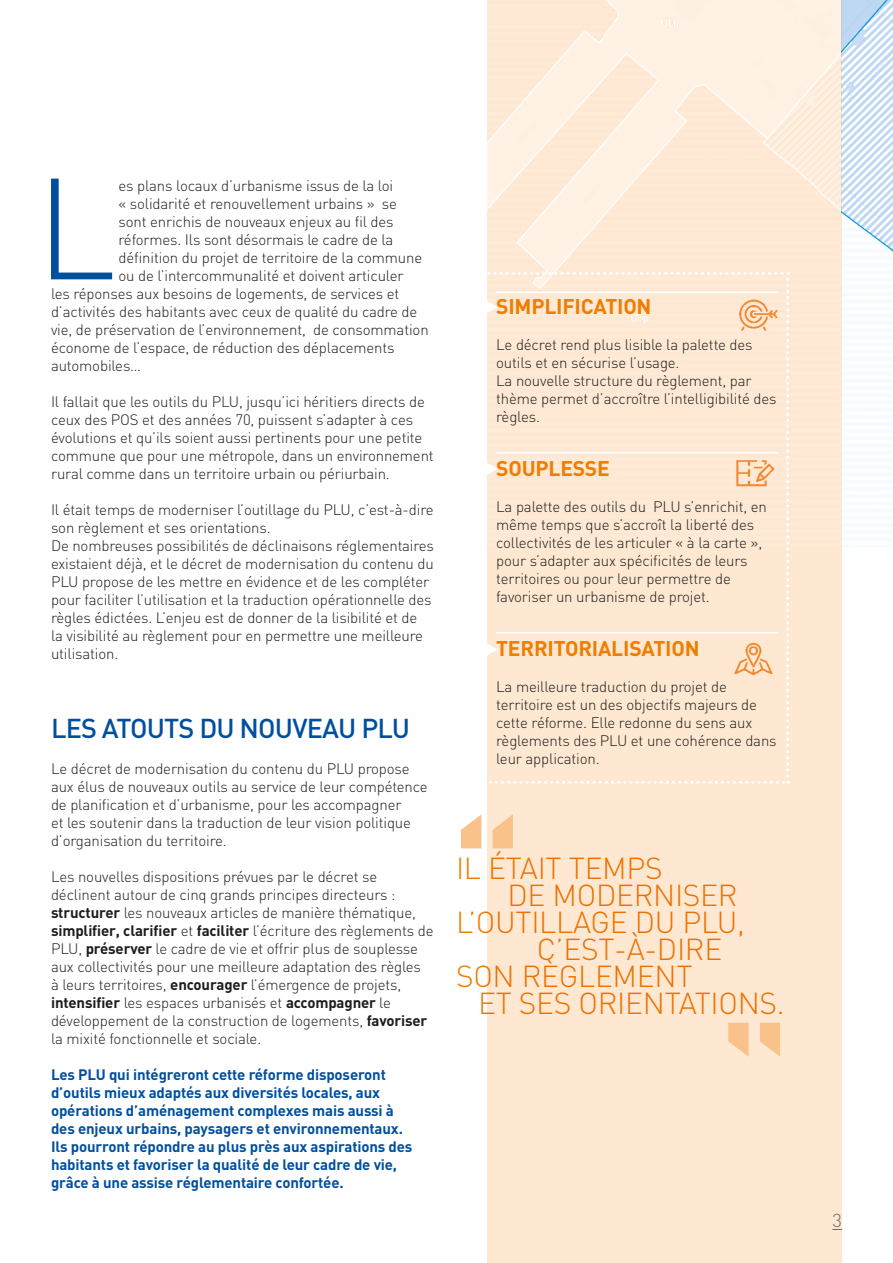
<style>
.page{position:relative;width:893px;height:1263px;background:#fff}
.page>*{position:absolute;margin:0;border:0;box-sizing:border-box;transform-origin:0 0}
.t1{font:300 30px "DIN";letter-spacing:-.01em;color:#ef7d00}
.t2{font:500 27px "DIN";letter-spacing:-.03em;color:#004f9f}
.t3{font:700 21px "DIN";letter-spacing:-.01em;color:#ef7d00}
.t4{font:300 18.45px "DIN";color:#70706f}
.t5{font:300 15px/18px "DIN";letter-spacing:-.01em;color:#1d1d1b}
.t6{font:700 15px/18px "DIN";letter-spacing:-.01em;color:#004f9f}
.s1{font-weight:700}
</style>
<div class="page">
<div style="left:487px;top:0;width:355px;height:1263px;background:#fee8d2"></div>
<img style="left:487px;top:0;width:406px;height:275px">
<svg style="left:487px;top:272px;width:302px;height:512px"></svg>
<hr style="left:496px;top:292px;width:282px;height:1px;background:#fff">
<hr style="left:496px;top:452px;width:282px;height:2px;background:#fff">
<hr style="left:496px;top:632px;width:282px;height:2px;background:#fff">
<svg style="left:51px;top:179px;width:61px;height:100px"></svg>
<svg style="left:461px;top:814px;width:52px;height:34px"></svg>
<svg style="left:728px;top:1023px;width:52px;height:34px"></svg>
<img style="left:734px;top:295px;width:46px;height:42px">
<img style="left:734px;top:454px;width:46px;height:43px">
<img style="left:731px;top:638px;width:46px;height:45px">
<p class="t5" style="left:119px;top:176px;width:276px">es plans locaux d’urbanisme issus de la loi</p>
<p class="t5" style="left:119px;top:194px;width:280px">« solidarité et renouvellement urbains » se</p>
<p class="t5" style="left:119px;top:212px;width:277px">sont enrichis de nouveaux enjeux au fil des</p>
<p class="t5" style="left:119px;top:230px;width:276px">réformes. Ils sont désormais le cadre de la</p>
<p class="t5" style="left:119px;top:248px;width:305px">définition du projet de territoire de la commune</p>
<p class="t5" style="left:119px;top:266px;width:287px">ou de l’intercommunalité et doivent articuler</p>
<p class="t5" style="left:51px;top:284px;width:350px">les réponses aux besoins de logements, de services et</p>
<p class="t5" style="left:51px;top:302px;width:368px">d’activités des habitants avec ceux de qualité du cadre de</p>
<p class="t5" style="left:51px;top:320px;width:379px">vie, de préservation de l’environnement, de consommation</p>
<p class="t5" style="left:51px;top:338px;width:345px">économe de l’espace, de réduction des déplacements</p>
<p class="t5" style="left:51px;top:356px;width:92px">automobiles…</p>
<p class="t5" style="left:51px;top:392px;width:384px">Il fallait que les outils du PLU, jusqu’ici héritiers directs de ceux des POS et des années 70, puissent s’adapter à ces évolutions et qu’ils soient aussi pertinents pour une petite commune que pour une métropole, dans un environnement rural comme dans un territoire urbain ou périurbain.</p>
<p class="t5" style="left:51px;top:500px;width:384px">Il était temps de moderniser l’outillage du PLU, c’est-à-dire son règlement et ses orientations.<br>De nombreuses possibilités de déclinaisons réglementaires existaient déjà, et le décret de modernisation du contenu du PLU propose de les mettre en évidence et de les compléter pour faciliter l’utilisation et la traduction opérationnelle des règles édictées. L’enjeu est de donner de la lisibilité et de<br>la visibilité au règlement pour en permettre une meilleure utilisation.</p>
<h2 class="t2" style="left:51px;top:711px;width:356px">LES ATOUTS DU NOUVEAU PLU</h2>
<p class="t5" style="left:51px;top:759px;width:378px">Le décret de modernisation du contenu du PLU propose aux élus de nouveaux outils au service de leur compétence de planification et d’urbanisme, pour les accompagner<br>et les soutenir dans la traduction de leur vision politique d’organisation du territoire.</p>
<p class="t5" style="left:51px;top:867px;width:384px">Les nouvelles dispositions prévues par le décret se déclinent autour de cinq grands principes directeurs : <span class="s1">structurer</span> les nouveaux articles de manière thématique, <span class="s1">simplifier, clarifier</span> et <span class="s1">faciliter</span> l’écriture des règlements de PLU, <span class="s1">préserver</span> le cadre de vie et offrir plus de souplesse aux collectivités pour une meilleure adaptation des règles<br>à leurs territoires, <span class="s1">encourager</span> l’émergence de projets, <span class="s1">intensifier</span> les espaces urbanisés et <span class="s1">accompagner</span> le développement de la construction de logements, <span class="s1">favoriser </span>la mixité fonctionnelle et sociale.</p>
<p class="t6" style="left:51px;top:1065px;width:363px">Les PLU qui intégreront cette réforme disposeront d’outils mieux adaptés aux diversités locales, aux opérations d’aménagement complexes mais aussi à des enjeux urbains, paysagers et environnementaux.<br>I ls pourront répondre au plus près aux aspirations des habitants et favoriser la qualité de leur cadre de vie, grâce à une assise réglementaire confortée.</p>
<h3 class="t3" style="left:496px;top:293px;width:157px">Simplification</h3>
<p class="t5" style="left:496px;top:335px;width:282px">Le décret rend plus lisible la palette des outils et en sécurise l’usage.<br>La nouvelle structure du règlement, par thème permet d’accroître l’intelligibilité des règles.</p>
<h3 class="t3" style="left:496px;top:455px;width:115px">Souplesse</h3>
<p class="t5" style="left:496px;top:497px;width:272px">La palette des outils du PLU s’enrichit, en même temps que s’accroît la liberté des collectivités de les articuler « à la carte », pour s’adapter aux spécificités de leurs territoires ou pour leur permettre de favoriser un urbanisme de projet.</p>
<h3 class="t3" style="left:496px;top:635px;width:205px">Territorialisation</h3>
<p class="t5" style="left:496px;top:677px;width:282px">La meilleure traduction du projet de territoire est un des objectifs majeurs de cette réforme. Elle redonne du sens aux règlements des PLU et une cohérence dans leur application.</p>
<h1 class="t1" style="left:456px;top:850px;width:208px">Il était temps</h1>
<h1 class="t1" style="left:507px;top:877px;width:232px">de moderniser</h1>
<h1 class="t1" style="left:456px;top:904px;width:244px">l’outi llage du PLU</h1>
<h1 class="t1" style="left:737px;top:904px;width:9px">,</h1>
<h1 class="t1" style="left:537px;top:931px;width:187px">c’est-à-di re</h1>
<h1 class="t1" style="left:456px;top:958px;width:238px">son règlement</h1>
<h1 class="t1" style="left:478px;top:985px;width:308px">et ses ori entati ons.</h1>
<p class="t4" style="left:832px;top:1209px;width:11px">3</p>
</div>
